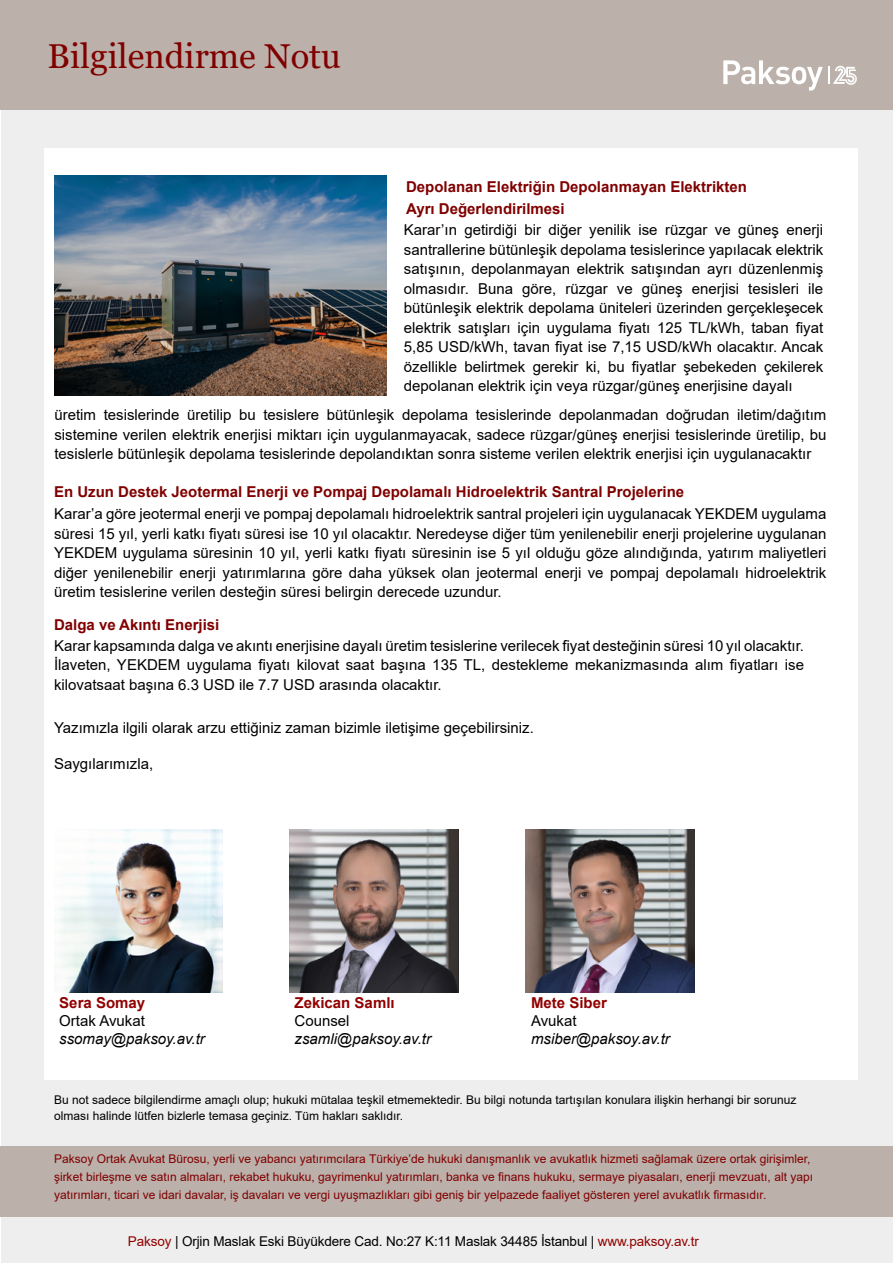
<style>
.page{position:relative;width:893px;height:1263px;background:#fff}
.page>*{position:absolute;margin:0;border:0;box-sizing:border-box;transform-origin:0 0}
.t1{font:34.5px "Georgia";color:#800000}
.t2{font:15px/19.5px "Arial";color:#000;text-align:justify}
.t3{font:700 15px/22px "Arial";color:#800000}
.t4{font:italic 15px "Arial";color:#000}
.t5{font:700 15px "Arial";color:#910000}
.t6{font:13.5px "Arial";letter-spacing:-.01em;color:#000}
.t7{font:12px/18px "Arial";color:#800000}
.t8{font:12px/16.5px "Arial";color:#000}
.s1{color:#910000}
</style>
<div class="page">
<div style="left:1px;top:2px;width:891px;height:1261px;background:#eee"></div>
<div style="left:0;top:0;width:893px;height:110px;background:#bbb1aa"></div>
<div style="left:44px;top:149px;width:813px;height:931px;background:#fff"></div>
<div style="left:0;top:1146px;width:893px;height:70px;background:#bbb0aa"></div>
<img style="left:526px;top:829px;width:169px;height:164px">
<img style="left:290px;top:829px;width:168px;height:164px">
<img style="left:54px;top:829px;width:169px;height:164px">
<svg style="left:723px;top:60px;width:134px;height:31px"></svg>
<img style="left:54px;top:175px;width:333px;height:221px">
<h1 class="t1" style="left:48px;top:35px;width:295px">Bilgilendirme Notu</h1>
<p class="t3" style="left:406px;top:176px;width:342px">Depolanan Elektriğin Depolanmayan Elektrikten<br>Ayrı Değerlendirilmesi</p>
<p class="t2" style="left:404px;top:220px;width:421px">Karar’ın getirdiği bir diğer yenilik ise rüzgar ve güneş enerji santrallerine bütünleşik depolama tesislerince yapılacak elektrik satışının, depolanmayan elektrik satışından ayrı düzenlenmiş olmasıdır. Buna göre, rüzgar ve güneş enerjisi tesisleri ile bütünleşik elektrik depolama üniteleri üzerinden gerçekleşecek elektrik satışları için uygulama fiyatı 125 TL/kWh, taban fiyat 5,85 USD/kWh, tavan fiyat ise 7,15 USD/kWh olacaktır. Ancak özellikle belirtmek gerekir ki, bu fiyatlar şebekeden çekilerek depolanan elektrik için veya rüzgar/güneş enerjisine dayalı</p>
<p class="t2" style="left:54px;top:405px;width:773px">üretim tesislerinde üretilip bu tesislere bütünleşik depolama tesislerinde depolanmadan doğrudan iletim/dağıtım sistemine verilen elektrik enerjisi miktarı için uygulanmayacak, sadece rüzgar/güneş enerjisi tesislerinde üretilip, bu tesislerle bütünleşik depolama tesislerinde depolandıktan sonra sisteme verilen elektrik enerjisi için uygulanacaktır</p>
<p class="t3" style="left:54px;top:481px;width:632px">En Uzun Destek Jeotermal Enerji ve Pompaj Depolamalı Hidroelektrik Santral Projelerine</p>
<p class="t2" style="left:54px;top:504px;width:774px">Karar’a göre jeotermal enerji ve pompaj depolamalı hidroelektrik santral projeleri için uygulanacak YEKDEM uygulama süresi 15 yıl, yerli katkı fiyatı süresi ise 10 yıl olacaktır. Neredeyse diğer tüm yenilenebilir enerji projelerine uygulanan YEKDEM uygulama süresinin 10 yıl, yerli katkı fiyatı süresinin ise 5 yıl olduğu göze alındığında, yatırım maliyetleri diğer yenilenebilir enerji yatırımlarına göre daha yüksek olan jeotermal enerji ve pompaj depolamalı hidroelektrik üretim tesislerine verilen desteğin süresi belirgin derecede uzundur.</p>
<p class="t3" style="left:54px;top:614px;width:167px">Dalga ve Akıntı Enerjisi</p>
<p class="t2" style="left:54px;top:636px;width:751px">Karar kapsamında dalga ve akıntı enerjisine dayalı üretim tesislerine verilecek fiyat desteğinin süresi 10 yıl olacaktır.<br>İlaveten, YEKDEM uygulama fiyatı kilovat saat başına 135 TL, destekleme mekanizmasında alım fiyatları ise kilovatsaat başına 6.3 USD ile 7.7 USD arasında olacaktır.</p>
<p class="t2" style="left:54px;top:718px;width:481px">Yazımızla ilgili olarak arzu ettiğiniz zaman bizimle iletişime geçebilirsiniz.</p>
<p class="t2" style="left:54px;top:754px;width:101px">Saygılarımızla,</p>
<p class="t5" style="left:59px;top:992px;width:87px">Sera Somay</p>
<p class="t2" style="left:59px;top:1011px;width:87px">Ortak Avukat</p>
<p class="t4" style="left:59px;top:1029px;width:147px">ssomay@paksoy.av.tr</p>
<p class="t5" style="left:295px;top:992px;width:102px">Zekican Samlı</p>
<p class="t2" style="left:295px;top:1011px;width:57px">Counsel</p>
<p class="t4" style="left:295px;top:1029px;width:138px">zsamli@paksoy.av.tr</p>
<p class="t5" style="left:531px;top:992px;width:77px">Mete Siber</p>
<p class="t2" style="left:531px;top:1011px;width:47px">Avukat</p>
<p class="t4" style="left:531px;top:1029px;width:140px">msiber@paksoy.av.tr</p>
<p class="t8" style="left:54px;top:1091px;width:744px">Bu not sadece bilgilendirme amaçlı olup; hukuki mütalaa teşkil etmemektedir. Bu bilgi notunda tartışılan konulara ilişkin herhangi bir sorunuz olması halinde lütfen bizlerle temasa geçiniz. Tüm hakları saklıdır.</p>
<p class="t7" style="left:54px;top:1150px;width:760px">Paksoy Ortak Avukat Bürosu, yerli ve yabancı yatırımcılara Türkiye’de hukuki danışmanlık ve avukatlık hizmeti sağlamak üzere ortak girişimler, şirket birleşme ve satın almaları, rekabet hukuku, gayrimenkul yatırımları, banka ve finans hukuku, sermaye piyasaları, enerji mevzuatı, alt yapı yatırımları, ticari ve idari davalar, iş davaları ve vergi uyuşmazlıkları gibi geniş bir yelpazede faaliyet gösteren yerel avukatlık firmasıdır.</p>
<p class="t6" style="left:128px;top:1232px;width:572px"><span class="s1">Paksoy</span> | Orjin Maslak Eski Büyükdere Cad. No:27 K:11 Maslak 34485 İstanbul | <span class="s1">www.paksoy.av.tr</span></p>
</div>
